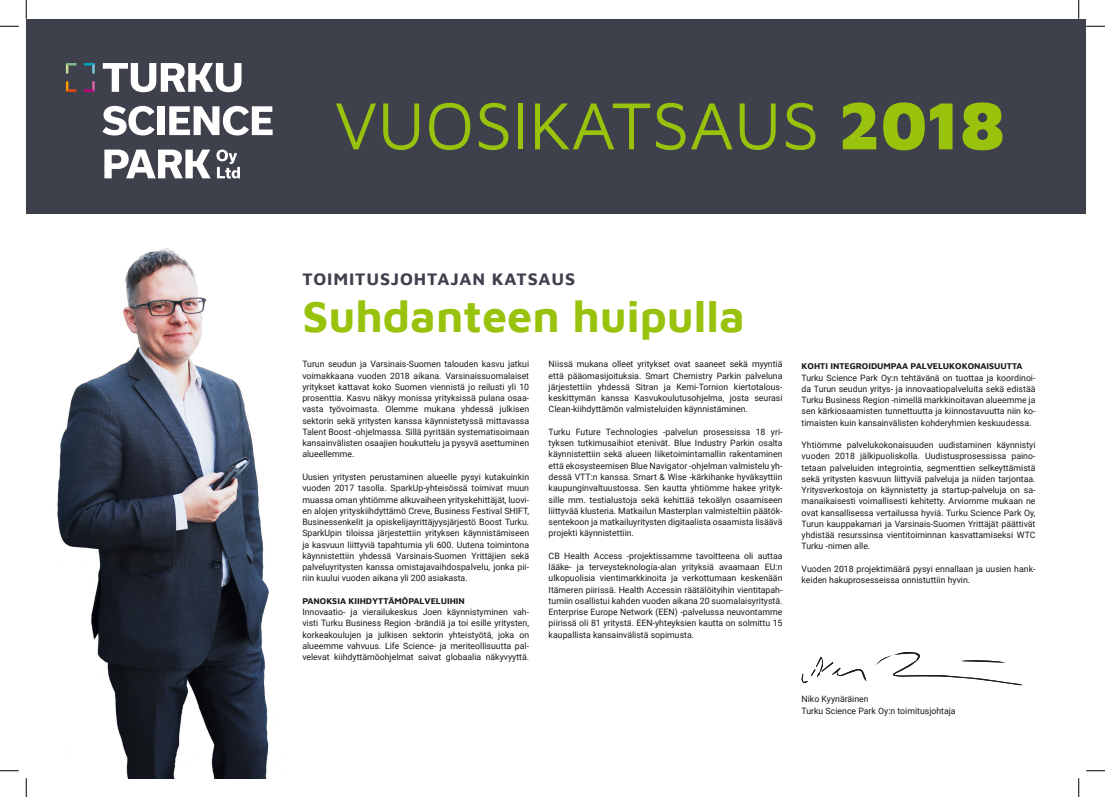
<style>
.page{position:relative;width:1105px;height:797px;background:#fff}
.page>*{position:absolute;margin:0;border:0;box-sizing:border-box;transform-origin:0 0}
.otsikko_ISO{font:68.75px "Maven Pro";color:#98c20b}
.otsikko_ISO-2{font:700 45px "Maven Pro";color:#98c20b}
.otsikko_ISO-3{font:700 17.5px "Maven Pro";letter-spacing:.05em;color:#3e404c}
.leipis_kopio{font:8.75px/11.2px "Roboto";color:#191918;text-align:justify}
.leipis_kopio-2{font:700 8.75px "Maven Pro";color:#191918}
.s1{font-weight:900}
</style>
<div class="page">
<div style="left:26px;top:19px;width:1060px;height:195px;background:#3e404c"></div>
<img style="left:57px;top:248px;width:212px;height:530px">
<svg style="left:821px;top:662px;width:12px;height:9px"></svg>
<svg style="left:876px;top:652px;width:146px;height:33px"></svg>
<svg style="left:832px;top:667px;width:34px;height:14px"></svg>
<svg style="left:801px;top:656px;width:23px;height:27px"></svg>
<svg style="left:66px;top:63px;width:10px;height:11px"></svg>
<svg style="left:66px;top:81px;width:10px;height:11px"></svg>
<svg style="left:84px;top:63px;width:11px;height:11px"></svg>
<svg style="left:84px;top:81px;width:11px;height:11px"></svg>
<svg style="left:103px;top:63px;width:138px;height:29px"></svg>
<svg style="left:102px;top:106px;width:53px;height:29px"></svg>
<div style="left:157px;top:106px;width:8px;height:29px;background:#fff"></div>
<svg style="left:169px;top:106px;width:104px;height:29px"></svg>
<svg style="left:104px;top:150px;width:136px;height:28px"></svg>
<svg style="left:0;top:25px;width:19px;height:2px"></svg>
<svg style="left:1086px;top:25px;width:19px;height:2px"></svg>
<svg style="left:0;top:770px;width:19px;height:1px"></svg>
<svg style="left:1086px;top:770px;width:19px;height:1px"></svg>
<svg style="left:25px;top:0;width:2px;height:19px"></svg>
<svg style="left:25px;top:778px;width:2px;height:19px"></svg>
<svg style="left:1078px;top:0;width:1px;height:19px"></svg>
<svg style="left:1078px;top:778px;width:1px;height:19px"></svg>
<p class="otsikko_ISO" style="left:335px;top:78px;width:672px">VUOSIKATSAUS <span class="s1">2018</span></p>
<p class="otsikko_ISO-3" style="left:302px;top:267px;width:274px">TOIMITUSJOHTAJAN KATSAUS</p>
<p class="otsikko_ISO-2" style="left:302px;top:284px;width:444px">Suhdanteen huipulla</p>
<p class="leipis_kopio" style="left:302px;top:358px;width:228px">Turun seudun ja Varsinais-Suomen talouden kasvu jatkui voimakkaana vuoden 2018 aikana. Varsinaissuomalaiset yritykset kattavat koko Suomen viennistä jo reilusti yli 10 prosenttia. Kasvu näkyy monissa yrityksissä pulana osaa&shy;vasta työvoimasta. Olemme mukana yhdessä julkisen sektorin sekä yritysten kanssa käynnistetyssä mittavassa Talent Boost -ohjelmassa. Sillä pyritään systematisoimaan kansainvälisten osaajien houkuttelu ja pysyvä asettuminen alueellemme.</p>
<p class="leipis_kopio" style="left:302px;top:471px;width:228px">Uusien yritysten perustaminen alueelle pysyi kutakuinkin vuoden 2017 tasolla. SparkUp-yhteisössä toimivat muun muassa oman yhtiömme alkuvaiheen yrityskehittäjät, luovi&shy;en alojen yrityskiihdyttämö Creve, Business Festival SHIFT, Businessenkelit ja opiskelijayrittäjyysjärjestö Boost Turku.<br>SparkUpin tiloissa järjestettiin yrityksen käynnistämiseen ja kasvuun liittyviä tapahtumia yli 600. Uutena toimintona käynnistettiin yhdessä Varsinais-Suomen Yrittäjien sekä palveluyritysten kanssa omistajavaihdospalvelu, jonka pii&shy;riin kuului vuoden aikana yli 200 asiakasta.</p>
<p class="leipis_kopio-2" style="left:302px;top:594px;width:164px">PANOKSIA KIIHDYTTÄMÖPALVELUIHIN</p>
<p class="leipis_kopio" style="left:302px;top:606px;width:228px">Innovaatio- ja vierailukeskus Joen käynnistyminen vah&shy;visti Turku Business Region -brändiä ja toi esille yritysten, korkeakoulujen ja julkisen sektorin yhteistyötä, joka on alueemme vahvuus. Life Science- ja meriteollisuutta pal&shy;velevat kiihdyttämöohjelmat saivat globaalia näkyvyyttä.</p>
<p class="leipis_kopio" style="left:549px;top:358px;width:235px">Niissä mukana olleet yritykset ovat saaneet sekä myyntiä että pääomasijoituksia. Smart Chemistry Parkin palveluna järjestettiin yhdessä Sitran ja Kemi-Tornion kiertotalous&shy;keskittymän kanssa Kasvukoulutusohjelma, josta seurasi Clean-kiihdyttämön valmisteluiden käynnistäminen.</p>
<p class="leipis_kopio" style="left:549px;top:426px;width:235px">Turku Future Technologies -palvelun prosessissa 18 yri&shy;tyksen tutkimusaihiot etenivät. Blue Industry Parkin osalta käynnistettiin sekä alueen liiketoimintamallin rakentaminen että ekosysteemisen Blue Navigator -ohjelman valmistelu yh&shy;dessä VTT:n kanssa. Smart &amp; Wise -kärkihanke hyväksyttiin kaupunginvaltuustossa. Sen kautta yhtiömme hakee yrityk&shy;sille mm. testialustoja sekä kehittää tekoälyn osaamiseen liittyvää klusteria. Matkailun Masterplan valmisteltiin päätök&shy;sentekoon ja matkailuyritysten digitaalista osaamista lisäävä projekti käynnistettiin.</p>
<p class="leipis_kopio" style="left:549px;top:549px;width:235px">CB Health Access -projektissamme tavoitteena oli auttaa lääke- ja terveysteknologia-alan yrityksiä avaamaan EU:n ulkopuolisia vientimarkkinoita ja verkottumaan keskenään Itämeren piirissä. Health Accessin räätälöityihin vientitapah&shy;tumiin osallistui kahden vuoden aikana 20 suomalaisyritystä.<br>Enterprise Europe Network (EEN) -palvelussa neuvontamme piirissä oli 81 yritystä. EEN-yhteyksien kautta on solmittu 15 kaupallista kansainvälistä sopimusta.</p>
<p class="leipis_kopio-2" style="left:802px;top:360px;width:223px">KOHTI INTEGROIDUMPAA PALVELUKOKONAISUUTTA</p>
<p class="leipis_kopio" style="left:802px;top:371px;width:235px">Turku Science Park Oy:n tehtävänä on tuottaa ja koordinoi&shy;da Turun seudun yritys- ja innovaatiopalveluita sekä edistää Turku Business Region -nimellä markkinoitavan alueemme ja sen kärkiosaamisten tunnettuutta ja kiinnostavuutta niin ko&shy;timaisten kuin kansainvälisten kohderyhmien keskuudessa.</p>
<p class="leipis_kopio" style="left:802px;top:439px;width:235px">Yhtiömme palvelukokonaisuuden uudistaminen käynnistyi vuoden 2018 jälkipuoliskolla. Uudistusprosessissa paino&shy;tetaan palveluiden integrointia, segmenttien selkeyttämistä sekä yritysten kasvuun liittyviä palveluja ja niiden tarjontaa.<br>Yritysverkostoja on käynnistetty ja startup-palveluja on sa&shy;manaikaisesti voimallisesti kehitetty. Arviomme mukaan ne ovat kansallisessa vertailussa hyviä. Turku Science Park Oy, Turun kauppakamari ja Varsinais-Suomen Yrittäjät päättivät yhdistää resurssinsa vientitoiminnan kasvattamiseksi WTC Turku -nimen alle.</p>
<p class="leipis_kopio" style="left:802px;top:563px;width:235px">Vuoden 2018 projektimäärä pysyi ennallaan ja uusien hank&shy;keiden hakuprosesseissa onnistuttiin hyvin.</p>
<p class="leipis_kopio" style="left:802px;top:693px;width:69px">Niko Kyynäräinen</p>
<p class="leipis_kopio" style="left:802px;top:704px;width:156px">Turku Science Park Oy:n toimitusjohtaja</p>
</div>
